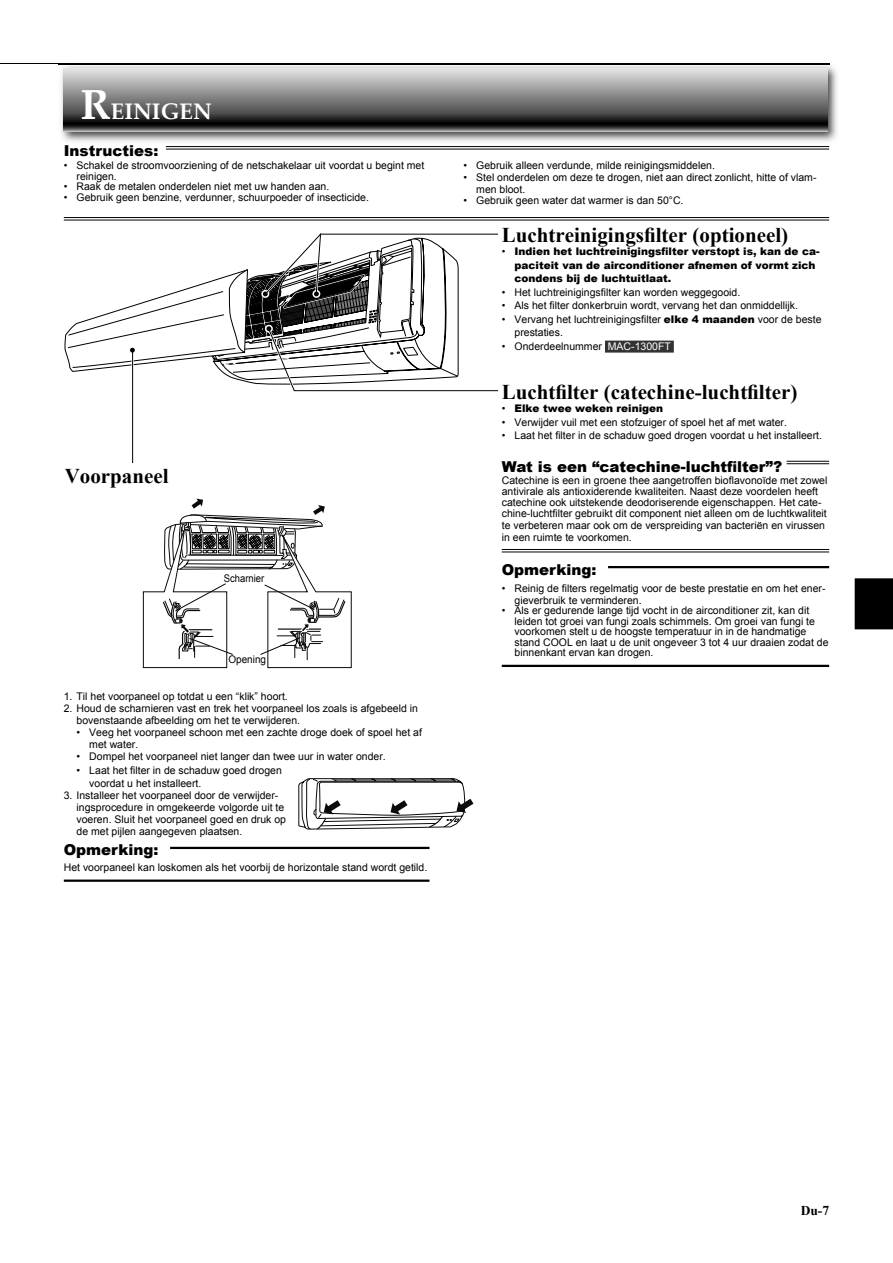
<style>
.page{position:relative;width:893px;height:1263px;background:#fff}
.page>*{position:absolute;margin:0;border:0;box-sizing:border-box;transform-origin:0 0}
.t1{font:700 22.5px "Palatino Linotype";color:#fff}
.t2{font:700 21px "Times New Roman";color:#000}
.t3{font:900 15px "Arial";color:#000}
.t4{font:700 13.5px "Times New Roman";color:#000}
.t5{font:10.5px/12px "Arial";color:#000}
.t6{font:900 10.5px/13.5px "Arial";color:#000}
.t7{font:10.5px "Arial";color:#000;scale:.9 1}
.t8{font:10.5px "Arial";color:#000;scale:.95 1}
.s1{font-size:42px}
.s2{font-weight:400}
.s3{font-weight:900}
.s4{color:#fff}
</style>
<div class="page">
<div style="left:855px;top:578px;width:38px;height:51px;background:#000"></div>
<hr style="left:0;top:63px;width:829px;height:1px;background:#000">
<hr style="left:166px;top:146px;width:663px;height:1px;background:#000">
<hr style="left:166px;top:149px;width:663px;height:1px;background:#000">
<hr style="left:64px;top:217px;width:765px;height:1px;background:#000">
<hr style="left:64px;top:220px;width:765px;height:1px;background:#000">
<img style="left:58px;top:63px;width:779px;height:79px">
<img style="left:58px;top:63px;width:771px;height:1px">
<svg style="left:64px;top:68px;width:764px;height:64px;background:#7d7d7d"></svg>
<hr style="left:170px;top:847px;width:259px;height:2px;background:#000">
<hr style="left:64px;top:879px;width:365px;height:3px;background:#000">
<div style="left:605px;top:341px;width:69px;height:12px;background:#333"></div>
<hr style="left:132px;top:350px;width:1px;height:113px;background:#000">
<svg style="left:64px;top:233px;width:434px;height:161px"></svg>
<svg style="left:298px;top:778px;width:175px;height:52px"></svg>
<svg style="left:142px;top:499px;width:210px;height:170px"></svg>
<hr style="left:787px;top:461px;width:42px;height:1px;background:#000">
<hr style="left:787px;top:463px;width:42px;height:1px;background:#000">
<hr style="left:502px;top:549px;width:327px;height:1px;background:#000">
<hr style="left:502px;top:552px;width:327px;height:1px;background:#000">
<hr style="left:608px;top:566px;width:221px;height:2px;background:#000">
<hr style="left:502px;top:665px;width:327px;height:2px;background:#000">
<h1 class="t1" style="left:81px;top:95px;width:132px"><span class="s1">R</span>EINIGEN</h1>
<h3 class="t3" style="left:64px;top:139px;width:96px">Instructies:</h3>
<p class="t5" style="left:77px;top:160px;width:349px;line-height:10.5px;text-indent:-13px">• Schakel de stroomvoorziening of de netschakelaar uit voordat u begint met reinigen.</p>
<p class="t5" style="left:64px;top:181px;width:267px">• Raak de metalen onderdelen niet met uw handen aan.</p>
<p class="t5" style="left:64px;top:191px;width:307px">• Gebruik geen benzine, verdunner, schuurpoeder of insecticide.</p>
<h2 class="t2" style="left:65px;top:462px;width:105px">Voorpaneel</h2>
<p class="t7" style="left:224px;top:571px;width:46px">Scharnier</p>
<p class="t8" style="left:228px;top:652px;width:41px">Opening</p>
<p class="t5" style="left:64px;top:690px;width:226px">1. Til het voorpaneel op totdat u een “klik” hoort.</p>
<p class="t5" style="left:77px;top:702px;width:343px;text-indent:-13px">2. Houd de scharnieren vast en trek het voorpaneel los zoals is afgebeeld in bovenstaande afbeelding om het te verwijderen.</p>
<p class="t5" style="left:89px;top:726px;width:334px;text-indent:-13px">• Veeg het voorpaneel schoon met een zachte droge doek of spoel het af met water.</p>
<p class="t5" style="left:77px;top:750px;width:311px">• Dompel het voorpaneel niet langer dan twee uur in water onder.</p>
<p class="t5" style="left:89px;top:763px;width:194px;line-height:13.5px;text-indent:-13px">• Laat het filter in de schaduw goed drogen voordat u het installeert.</p>
<p class="t5" style="left:77px;top:789px;width:211px;text-indent:-13px">3. Installeer het voorpaneel door de verwijder&shy;ingsprocedure in omgekeerde volgorde uit te voeren. Sluit het voorpaneel goed en druk op de met pijlen aangegeven plaatsen.</p>
<h3 class="t3" style="left:64px;top:839px;width:96px">Opmerking:</h3>
<p class="t5" style="left:64px;top:861px;width:365px">Het voorpaneel kan loskomen als het voorbij de horizontale stand wordt getild.</p>
<p class="t5" style="left:463px;top:160px;width:253px">• Gebruik alleen verdunde, milde reinigingsmiddelen.</p>
<p class="t5" style="left:476px;top:172px;width:342px;text-indent:-13px">• Stel onderdelen om deze te drogen, niet aan direct zonlicht, hitte of vlam&shy;men bloot.</p>
<p class="t5" style="left:463px;top:194px;width:222px">• Gebruik geen water dat warmer is dan 50°C.</p>
<h2 class="t2" style="left:502px;top:220px;width:288px">Luchtreinigingsfilter (optioneel)</h2>
<p class="t6" style="left:515px;top:244px;width:307px;text-indent:-13px"><span class="s2">•</span> Indien het luchtreinigingsfilter verstopt is, kan de ca&shy;paciteit van de airconditioner afnemen of vormt zich condens bij de luchtuitlaat.</p>
<p class="t5" style="left:502px;top:286px;width:240px">• Het luchtreinigingsfilter kan worden weggegooid.</p>
<p class="t5" style="left:502px;top:300px;width:298px">• Als het filter donkerbruin wordt, vervang het dan onmiddellijk.</p>
<p class="t5" style="left:515px;top:312px;width:308px;line-height:13.5px;text-indent:-13px">• Vervang het luchtreinigingsfilter <span class="s3">elke 4 maanden</span> voor de beste prestaties.</p>
<p class="t5" style="left:502px;top:340px;width:171px">• Onderdeelnummer <span class="s4">MAC-1300FT</span></p>
<h2 class="t2" style="left:502px;top:377px;width:297px">Luchtfilter (catechine-luchtfilter)</h2>
<p class="t6" style="left:502px;top:401px;width:163px"><span class="s2">•</span> Elke twee weken reinigen</p>
<p class="t5" style="left:502px;top:416px;width:287px">• Verwijder vuil met een stofzuiger of spoel het af met water.</p>
<p class="t5" style="left:502px;top:429px;width:322px">• Laat het filter in de schaduw goed drogen voordat u het installeert.</p>
<h3 class="t3" style="left:502px;top:456px;width:282px">Wat is een “catechine-luchtfilter”?</h3>
<p class="t5" style="left:502px;top:474px;width:327px;line-height:11.4px">Catechine is een in groene thee aangetroffen bioflavonoïde met zowel antivirale als antioxiderende kwaliteiten. Naast deze voordelen heeft catechine ook uitstekende deodoriserende eigenschappen. Het cate&shy;chine-luchtfilter gebruikt dit component niet alleen om de luchtkwaliteit te verbeteren maar ook om de verspreiding van bacteriën en virussen in een ruimte te voorkomen.</p>
<h3 class="t3" style="left:502px;top:558px;width:96px">Opmerking:</h3>
<p class="t5" style="left:515px;top:582px;width:313px;text-indent:-13px">• Reinig de filters regelmatig voor de beste prestatie en om het ener&shy;gieverbruik te verminderen.</p>
<p class="t5" style="left:515px;top:605px;width:316px;line-height:10.5px;text-indent:-13px">• Als er gedurende lange tijd vocht in de airconditioner zit, kan dit leiden tot groei van fungi zoals schimmels. Om groei van fungi te voorkomen stelt u de hoogste temperatuur in in de handmatige stand COOL en laat u de unit ongeveer 3 tot 4 uur draaien zodat de binnenkant ervan kan drogen.</p>
<p class="t4" style="left:801px;top:1201px;width:30px">Du-7</p>
</div>
